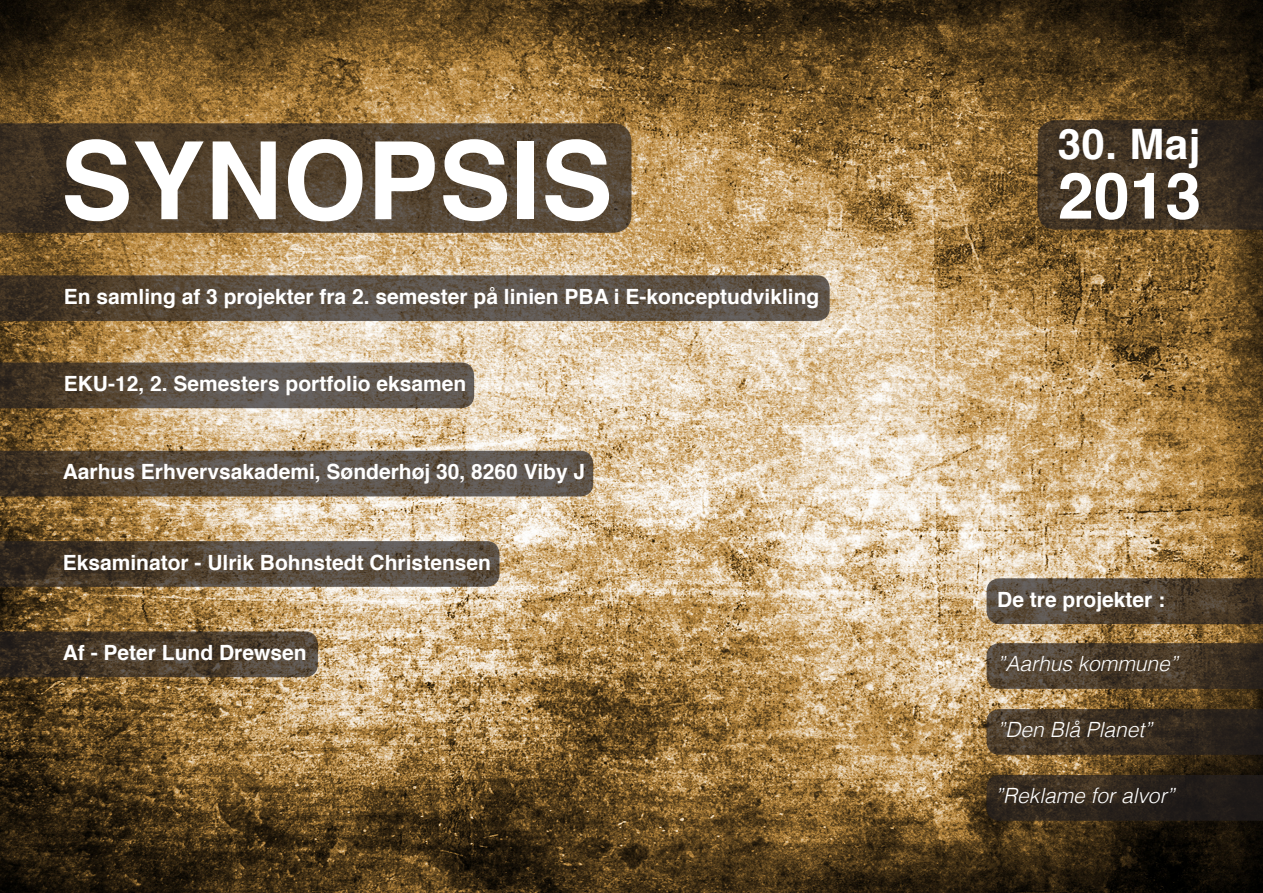
<style>
.page{position:relative;width:1263px;height:893px;background:#fff}
.page>*{position:absolute;margin:0;border:0;box-sizing:border-box;transform-origin:0 0}
.t1{font:700 108px "Helvetica";color:#fff}
.t2{font:700 64.5px "Helvetica";color:#fff}
.t3{font:700 42px "Helvetica";color:#fff}
.t4{font:700 21px "Helvetica";color:#fff}
.t5{font:italic 300 21px "Helvetica";color:#fff}
</style>
<div class="page">
<img style="left:0;top:0;width:1263px;height:893px">
<svg style="left:0;top:123px;width:631px;height:110px;background:#4f402f"></svg>
<svg style="left:0;top:275px;width:830px;height:46px;background:#5a4e42"></svg>
<svg style="left:0;top:451px;width:593px;height:45px;background:#594e43"></svg>
<svg style="left:0;top:362px;width:474px;height:46px;background:#5b5146"></svg>
<svg style="left:0;top:541px;width:499px;height:46px;background:#53473b"></svg>
<svg style="left:1037px;top:120px;width:226px;height:110px;background:#3d3122"></svg>
<svg style="left:0;top:631px;width:318px;height:46px;background:#493c2d"></svg>
<svg style="left:986px;top:775px;width:277px;height:46px;background:#2c231c"></svg>
<svg style="left:986px;top:709px;width:277px;height:46px;background:#3b3023"></svg>
<svg style="left:986px;top:643px;width:277px;height:46px;background:#4a3d2d"></svg>
<svg style="left:986px;top:578px;width:277px;height:46px;background:#534637"></svg>
<p class="t1" style="left:61px;top:94px;width:554px">SYNOPSIS</p>
<p class="t4" style="left:64px;top:279px;width:757px">En samling af 3 projekter fra 2. semester på linien PBA i E-konceptudvikling</p>
<p class="t4" style="left:64px;top:367px;width:404px">EKU-12, 2. Semesters portfolio eksamen</p>
<p class="t4" style="left:63px;top:455px;width:524px">Aarhus Erhvervsakademi, Sønderhøj 30, 8260 Viby J</p>
<p class="t4" style="left:63px;top:545px;width:430px">Eksaminator - Ulrik Bohnstedt Christensen</p>
<p class="t4" style="left:63px;top:636px;width:245px">Af - Peter Lund Drewsen</p>
<p class="t3" style="left:1058px;top:110px;width:144px">30. Maj</p>
<p class="t2" style="left:1058px;top:144px;width:145px">2013</p>
<p class="t4" style="left:997px;top:582px;width:170px">De tre projekter :</p>
<p class="t5" style="left:997px;top:647px;width:182px">”Aarhus kommune”</p>
<p class="t5" style="left:997px;top:713px;width:157px">”Den Blå Planet”</p>
<p class="t5" style="left:995px;top:779px;width:181px">”Reklame for alvor”</p>
</div>
